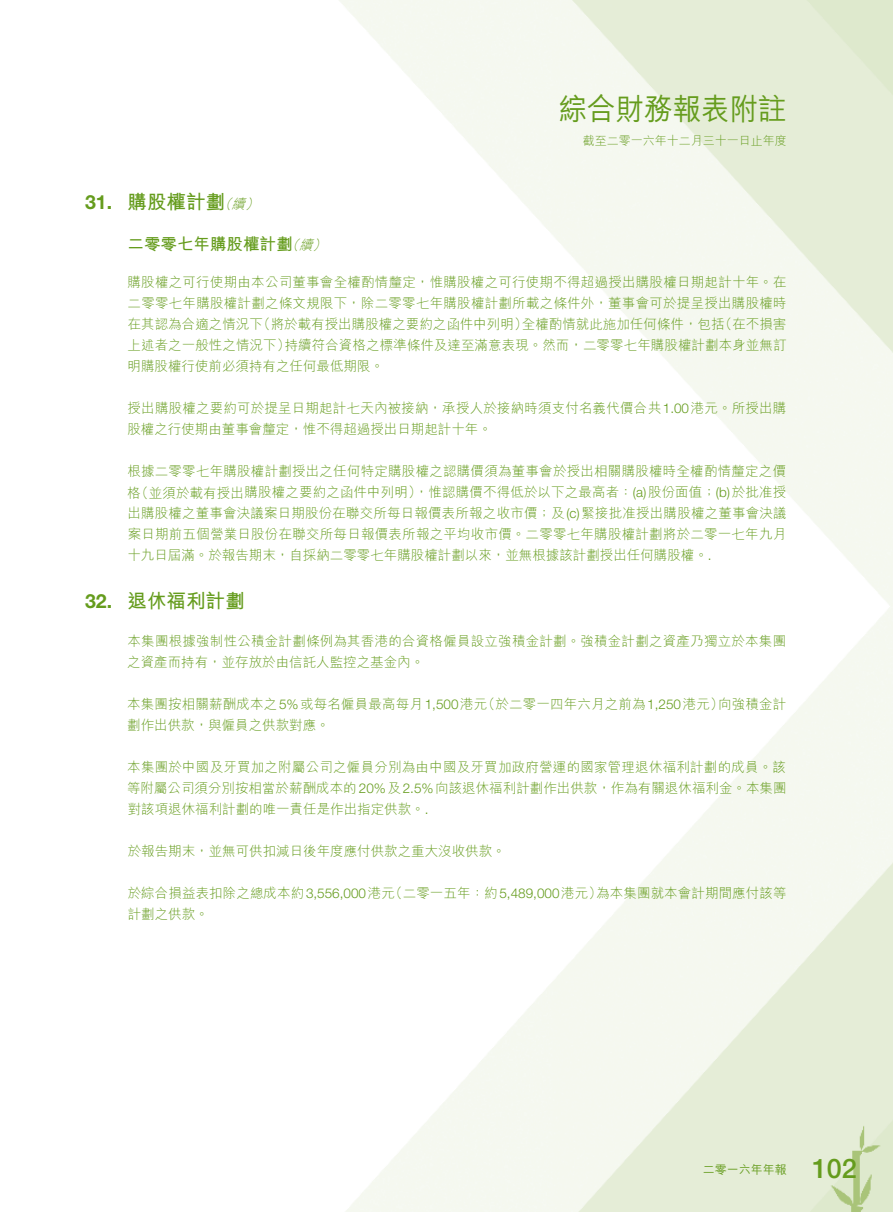
<style>
.page{position:relative;width:893px;height:1212px;background:#fff}
.page>*{position:absolute;margin:0;border:0;box-sizing:border-box;transform-origin:0 0}
.t1{font:500 30px "M Hei HK";color:#659c1d;scale:.95 1}
.t2{font:500 27px "Helvetica Neue LT Std";color:#659c1d}
.t3{font:700 19.5px "M Hei HK";color:#659c1d}
.t4{font:700 19.5px "Helvetica Neue LT Std";color:#659c1d}
.t5{font:700 16.5px "M Hei HK";color:#659c1d}
.t6{font:300 13.5px/21px "M Hei HK";letter-spacing:.005em;color:#659c1d}
.t7{font:italic 300 13.5px "M Hei HK";color:#659c1d}
.t8{font:300 12px "M Hei HK";color:#659c1d}
.t9{font:500 12px "M Hei HK";color:#659c1d}
.s1{font-family:"Helvetica Neue LT Std"}
</style>
<div class="page">
<h1 class="t1" style="left:559px;top:88px;width:241px">綜合財務報表附註</h1>
<p class="t8" style="left:583px;top:134px;width:206px">截至二零一六年十二月三十一日止年度</p>
<h3 class="t4" style="left:85px;top:190px;width:29px">31.</h3>
<h3 class="t4" style="left:85px;top:589px;width:29px">32.</h3>
<h3 class="t3" style="left:128px;top:187px;width:99px">購股權計劃</h3>
<p class="t7" style="left:232px;top:197px;width:19px">續</p>
<p class="t7" style="left:218px;top:197px;width:19px">（</p>
<p class="t7" style="left:245px;top:197px;width:19px">(</p>
<p class="t5" style="left:128px;top:232px;width:166px">二零零七年購股權計劃</p>
<p class="t6" style="left:128px;top:272px;width:661px;text-align:right">購股權之可行使期由本公司董事會全權酌情釐定，惟購股權之可行使期不得超過授出購股權日期起計十年。在二零零七年購股權計劃之條文規限下，除二零零七年購股權計劃所載之條件外，董事會可於提呈授出購股權時（在不損害</p>
<p class="t7" style="left:299px;top:238px;width:19px">續</p>
<p class="t7" style="left:286px;top:238px;width:19px">（</p>
<p class="t7" style="left:313px;top:238px;width:19px">(</p>
<p class="t6" style="left:257px;top:314px;width:272px">（將於載有授出購股權之要約之函件中列明）</p>
<p class="t6" style="left:522px;top:314px;width:204px">全權酌情就此施加任何條件，包括</p>
<p class="t6" style="left:128px;top:314px;width:137px">在其認為合適之情況下</p>
<p class="t6" style="left:285px;top:335px;width:503px">持續符合資格之標準條件及達至滿意表現。然而，二零零七年購股權計劃本身並無訂</p>
<p class="t6" style="left:128px;top:335px;width:258px">上述者之一般性之情況下）<br>明購股權行使前必須持有之任何最低期限。</p>
<p class="t6" style="left:127px;top:398px;width:660px">授出購股權之要約可於提呈日期起計七天內被接納，承授人於接納時須支付名義代價合共<span class="s1">1.00</span>港元。所授出購股權之行使期由董事會釐定，惟不得超過授出日期起計十年。</p>
<p class="t6" style="left:127px;top:461px;width:661px;text-align:justify">根據二零零七年購股權計劃授出之任何特定購股權之認購價須為董事會於授出相關購股權時全權酌情釐定之價（格並須於載有授出購股權之要約之函件中列明，）惟認購價不得低於以下之最高者： <span class="s1">)a(</span> 股份面值；<span class="s1">( )b</span> 於批准授出購股權之董事會決議案日期股份在聯交所每日報價表所報之收市價；及 <span class="s1">)c(</span> 緊接批准授出購股權之董事會決議案日期前五個營業日股份在聯交所每日報價表所報之平均收市價。二零零七年購股權計劃將於二零一七年九月十九日屆滿。於報告期末，自採納二零零七年購股權計劃以來，並無根據該計劃授出任何購股權。<span class="s1">.</span></p>
<h3 class="t3" style="left:128px;top:586px;width:118px">退休福利計劃</h3>
<p class="t6" style="left:127px;top:630px;width:660px">本集團根據強制性公積金計劃條例為其香港的合資格僱員設立強積金計劃。強積金計劃之資產乃獨立於本集團之資產而持有，並存放於由信託人監控之基金內。</p>
<p class="t6" style="left:718px;top:693px;width:70px">向強積金計</p>
<p class="t6" style="left:127px;top:693px;width:362px">本集團按相關薪酬成本之<span class="s1">5%</span>或每名僱員最高每月<span class="s1">1,500</span>港元劃作出供款，與僱員之供款對應。</p>
<p class="t6" style="left:127px;top:756px;width:661px;text-align:justify">本集團於中國及牙買加之附屬公司之僱員分別為由中國及牙買加政府營運的國家管理退休福利計劃的成員。該等附屬公司須分別按相當於薪酬成本的 <span class="s1">20%</span>及<span class="s1">2.5%</span>向該退休福利計劃作出供款，作為有關退休福利金。本集團對該項退休福利計劃的唯一責任是作出指定供款。<span class="s1">.</span></p>
<p class="t6" style="left:128px;top:840px;width:379px">於報告期末，並無可供扣減日後年度應付供款之重大沒收供款。</p>
<p class="t6" style="left:596px;top:882px;width:192px">為本集團就本會計期間應付該等</p>
<p class="t6" style="left:482px;top:693px;width:243px">（於二零一四年六月之前為<span class="s1">1,250</span>港元）</p>
<p class="t6" style="left:389px;top:882px;width:214px">（二零一五年：約<span class="s1">5,489,000</span>港元）</p>
<p class="t6" style="left:128px;top:882px;width:269px">於綜合損益表扣除之總成本約<span class="s1">3,556,000</span>港元計劃之供款。</p>
<p class="t9" style="left:703px;top:1161px;width:86px">二零一六年年報</p>
<h2 class="t2" style="left:812px;top:1152px;width:46px">102</h2>
</div>
